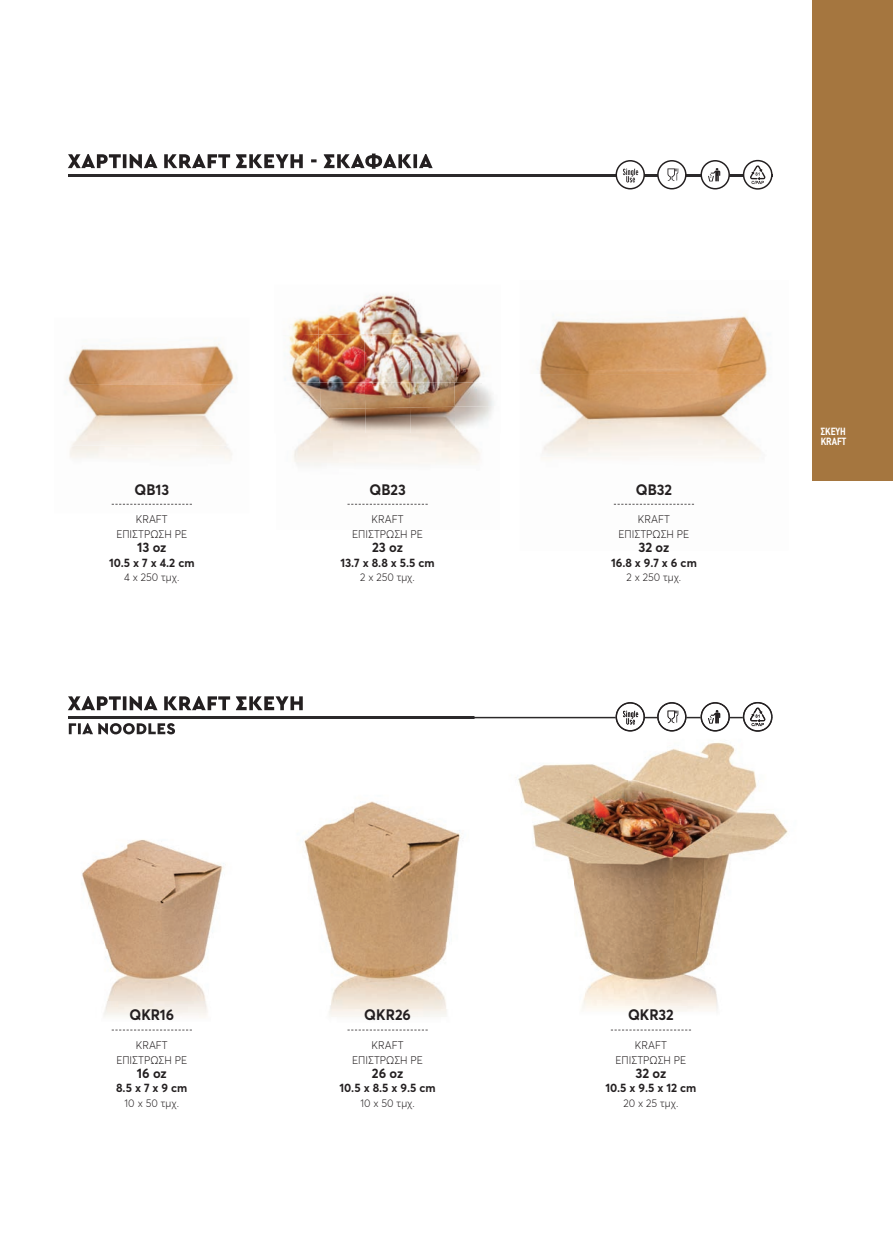
<style>
.page{position:relative;width:893px;height:1234px;background:#fff}
.page>*{position:absolute;margin:0;border:0;box-sizing:border-box;transform-origin:0 0}
.t1{font:700 15px "Averta Std";color:#231f20;scale:.95 1}
.t2{font:700 13.5px "Averta Std";letter-spacing:-.01em;color:#231f20;scale:.95 1}
.t3{font:700 12px "Averta Std";color:#231f20;scale:.95 1}
.t4{font:300 10.95px/14.4px "Averta Std";color:#231f20;text-align:center;scale:.95 1}
.t5{font:700 10.5px/10.5px "PF Din Text Condensed";color:#fff}
</style>
<div class="page">
<img style="left:68px;top:153px;width:365px;height:16px">
<img style="left:68px;top:696px;width:235px;height:14px">
<img style="left:69px;top:723px;width:106px;height:11px">
<img style="left:68px;top:175px;width:675px;height:1px">
<img style="left:68px;top:716px;width:406px;height:2px">
<svg style="left:657px;top:160px;width:30px;height:29px"></svg>
<svg style="left:700px;top:160px;width:30px;height:29px"></svg>
<svg style="left:615px;top:160px;width:30px;height:29px"></svg>
<svg style="left:743px;top:160px;width:30px;height:30px"></svg>
<img style="left:67px;top:343px;width:169px;height:162px">
<img style="left:294px;top:406px;width:199px;height:99px">
<img style="left:537px;top:313px;width:233px;height:192px">
<img style="left:67px;top:385px;width:169px;height:60px">
<img style="left:292px;top:294px;width:117px;height:40px">
<img style="left:409px;top:299px;width:24px;height:32px">
<img style="left:284px;top:334px;width:34px;height:48px">
<img style="left:318px;top:331px;width:166px;height:51px">
<img style="left:294px;top:382px;width:71px;height:28px">
<img style="left:365px;top:382px;width:90px;height:26px">
<img style="left:454px;top:382px;width:40px;height:24px">
<img style="left:537px;top:374px;width:233px;height:82px">
<img style="left:104px;top:1000px;width:104px;height:31px">
<img style="left:329px;top:1008px;width:118px;height:23px">
<img style="left:582px;top:953px;width:136px;height:78px">
<img style="left:82px;top:839px;width:142px;height:110px">
<img style="left:107px;top:949px;width:99px;height:51px">
<img style="left:304px;top:801px;width:157px;height:207px">
<img style="left:474px;top:715px;width:288px;height:65px">
<img style="left:774px;top:814px;width:14px;height:30px">
<img style="left:518px;top:780px;width:256px;height:98px">
<img style="left:574px;top:878px;width:100px;height:75px">
<img style="left:674px;top:878px;width:50px;height:99px">
<img style="left:474px;top:716px;width:269px;height:2px">
<svg style="left:657px;top:702px;width:30px;height:29px"></svg>
<svg style="left:700px;top:702px;width:30px;height:29px"></svg>
<svg style="left:615px;top:702px;width:30px;height:29px"></svg>
<svg style="left:743px;top:702px;width:30px;height:29px"></svg>
<img style="left:474px;top:773px;width:27px;height:7px">
<svg style="left:112px;top:503px;width:80px;height:1px"></svg>
<svg style="left:112px;top:1029px;width:80px;height:1px"></svg>
<svg style="left:347px;top:503px;width:81px;height:1px"></svg>
<svg style="left:347px;top:1029px;width:81px;height:1px"></svg>
<svg style="left:614px;top:503px;width:80px;height:1px"></svg>
<svg style="left:611px;top:1029px;width:80px;height:1px"></svg>
<div style="left:812px;top:0;width:81px;height:481px;background:#a5763f"></div>
<h1 class="t1" style="left:135px;top:479px;width:38px">QB13</h1>
<p class="t4" style="left:116px;top:512px;width:76px">KRAFT<br>ΕΠΙΣΤΡΩΣΗ PE</p>
<p class="t2" style="left:137px;top:538px;width:32px">13 oz</p>
<p class="t3" style="left:109px;top:554px;width:92px">10.5 x 7 x 4.2 cm</p>
<p class="t4" style="left:124px;top:569px;width:60px">4 x 250 τμχ.</p>
<h1 class="t1" style="left:369px;top:479px;width:40px">QB23</h1>
<p class="t4" style="left:352px;top:512px;width:76px">KRAFT<br>ΕΠΙΣΤΡΩΣΗ PE</p>
<p class="t2" style="left:372px;top:538px;width:34px">23 oz</p>
<p class="t3" style="left:340px;top:554px;width:101px">13.7 x 8.8 x 5.5 cm</p>
<p class="t4" style="left:360px;top:569px;width:59px">2 x 250 τμχ.</p>
<h1 class="t1" style="left:129px;top:1005px;width:49px">QKR16</h1>
<p class="t4" style="left:116px;top:1037px;width:76px">KRAFT<br>ΕΠΙΣΤΡΩΣΗ PE</p>
<p class="t2" style="left:137px;top:1064px;width:33px">16 oz</p>
<p class="t3" style="left:116px;top:1080px;width:77px">8.5 x 7 x 9 cm</p>
<p class="t4" style="left:125px;top:1095px;width:59px">10 x 50 τμχ.</p>
<h1 class="t1" style="left:364px;top:1005px;width:51px">QKR26</h1>
<p class="t4" style="left:352px;top:1037px;width:76px">KRAFT<br>ΕΠΙΣΤΡΩΣΗ PE</p>
<p class="t2" style="left:372px;top:1064px;width:34px">26 oz</p>
<p class="t3" style="left:340px;top:1080px;width:103px">10.5 x 8.5 x 9.5 cm</p>
<p class="t4" style="left:360px;top:1095px;width:59px">10 x 50 τμχ.</p>
<h1 class="t1" style="left:636px;top:479px;width:40px">QB32</h1>
<p class="t4" style="left:618px;top:512px;width:76px">KRAFT<br>ΕΠΙΣΤΡΩΣΗ PE</p>
<p class="t2" style="left:638px;top:538px;width:34px">32 oz</p>
<p class="t3" style="left:611px;top:554px;width:92px">16.8 x 9.7 x 6 cm</p>
<p class="t4" style="left:627px;top:569px;width:59px">2 x 250 τμχ.</p>
<p class="t5" style="left:821px;top:426px;width:27px">ΣΚΕΥΗ<br>KRAFT</p>
<h1 class="t1" style="left:628px;top:1005px;width:50px">QKR32</h1>
<p class="t4" style="left:615px;top:1037px;width:76px">KRAFT<br>ΕΠΙΣΤΡΩΣΗ PE</p>
<p class="t2" style="left:635px;top:1064px;width:34px">32 oz</p>
<p class="t3" style="left:605px;top:1080px;width:97px">10.5 x 9.5 x 12 cm</p>
<p class="t4" style="left:623px;top:1095px;width:59px">20 x 25 τμχ.</p>
</div>
